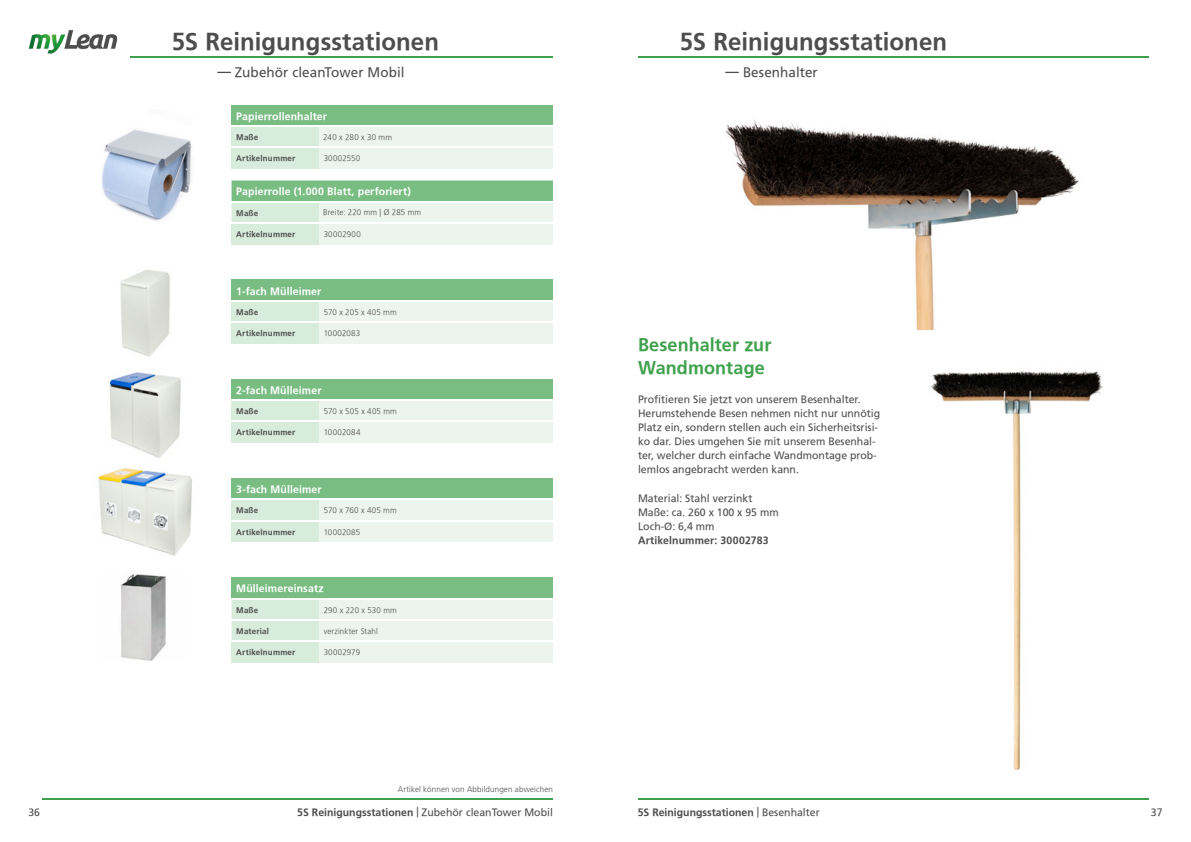
<style>
.page{position:relative;width:1191px;height:842px;background:#fff}
.page>*{position:absolute;margin:0;border:0;box-sizing:border-box;transform-origin:0 0}
.t1{font:700 24px "Frutiger";letter-spacing:.005em;color:#4e4d4d}
.t2{font:700 18px/23px "Frutiger";letter-spacing:.005em;color:#3fa14d}
.t3{font:13.5px "Frutiger";letter-spacing:.005em;color:#4e4d4d}
.t4{font:10.5px/14.2px "Frutiger";color:#4e4d4d}
.t5{font:700 10.5px "Frutiger";letter-spacing:.015em;color:#fff}
.t6{font:700 10.5px "Frutiger";color:#4e4d4d}
.t7{font:300 8px "Frutiger";letter-spacing:.015em;color:#4e4d4d}
.t8{font:700 8px "Frutiger";letter-spacing:.025em;color:#4e4d4d}
.t9{font:300 8px "Frutiger";letter-spacing:.035em;color:#4e4d4d}
.s1{font-weight:700}
.s2{font-weight:400}
</style>
<div class="page">
<hr style="left:43px;top:799px;width:510px;height:1px;background:#3fa14d">
<hr style="left:638px;top:799px;width:510px;height:1px;background:#3fa14d">
<svg style="left:28px;top:30px;width:90px;height:20px"></svg>
<img style="left:29px;top:34px;width:36px;height:20px">
<hr style="left:130px;top:57px;width:423px;height:1px;background:#3fa14d">
<div style="left:231px;top:499px;width:88px;height:22px;background:#d8ecdb"></div>
<div style="left:231px;top:301px;width:88px;height:21px;background:#d8ecdb"></div>
<div style="left:231px;top:400px;width:88px;height:21px;background:#d8ecdb"></div>
<div style="left:319px;top:499px;width:234px;height:22px;background:#ebf5ed"></div>
<div style="left:319px;top:301px;width:234px;height:21px;background:#ebf5ed"></div>
<div style="left:319px;top:400px;width:234px;height:21px;background:#ebf5ed"></div>
<svg style="left:231px;top:127px;width:322px;height:42px;background:#e3f1e6"></svg>
<svg style="left:231px;top:522px;width:322px;height:20px;background:#e5f2e8"></svg>
<svg style="left:231px;top:323px;width:322px;height:20px;background:#e5f2e8"></svg>
<svg style="left:231px;top:600px;width:322px;height:62px;background:#e6f2e8"></svg>
<svg style="left:231px;top:422px;width:322px;height:21px;background:#e5f2e8"></svg>
<div style="left:319px;top:147px;width:234px;height:22px;background:#ebf5ed"></div>
<div style="left:231px;top:478px;width:322px;height:21px;background:#79bd83"></div>
<div style="left:231px;top:280px;width:322px;height:21px;background:#79bd83"></div>
<div style="left:231px;top:577px;width:322px;height:22px;background:#79bd83"></div>
<div style="left:231px;top:379px;width:322px;height:21px;background:#79bd83"></div>
<div style="left:231px;top:105px;width:322px;height:21px;background:#79bd83"></div>
<svg style="left:231px;top:180px;width:322px;height:64px;background:#c3e1c7"></svg>
<img style="left:95px;top:467px;width:97px;height:89px">
<img style="left:120px;top:269px;width:50px;height:88px">
<img style="left:121px;top:574px;width:45px;height:87px">
<img style="left:108px;top:372px;width:73px;height:86px">
<img style="left:102px;top:129px;width:90px;height:92px">
<hr style="left:231px;top:499px;width:322px;height:1px;background:#fff">
<hr style="left:231px;top:300px;width:322px;height:2px;background:#fff">
<hr style="left:231px;top:598px;width:322px;height:1px;background:#fff">
<hr style="left:231px;top:399px;width:322px;height:2px;background:#fff">
<hr style="left:231px;top:125px;width:322px;height:2px;background:#fff">
<hr style="left:231px;top:201px;width:322px;height:1px;background:#fff">
<hr style="left:232px;top:520px;width:321px;height:1px;background:#fff">
<hr style="left:232px;top:619px;width:321px;height:1px;background:#fff">
<hr style="left:232px;top:641px;width:321px;height:1px;background:#fff">
<hr style="left:232px;top:147px;width:321px;height:1px;background:#fff">
<hr style="left:232px;top:222px;width:321px;height:1px;background:#fff">
<hr style="left:638px;top:57px;width:510px;height:1px;background:#3fa14d">
<img style="left:725px;top:120px;width:354px;height:210px">
<img style="left:930px;top:370px;width:173px;height:401px">
<h1 class="t1" style="left:172px;top:28px;width:269px">5S Reinigungsstationen</h1>
<p class="t3" style="left:217px;top:64px;width:189px"><span class="s1">—</span> Zubehör cleanTower Mobil</p>
<p class="t5" style="left:236px;top:110px;width:92px">Papierrollenhalter</p>
<p class="t8" style="left:236px;top:133px;width:23px">Maße</p>
<p class="t8" style="left:236px;top:154px;width:61px">Artikelnummer</p>
<p class="t7" style="left:323px;top:132px;width:70px">240 x 280 x 30 mm</p>
<p class="t7" style="left:324px;top:154px;width:38px">30002550</p>
<p class="t5" style="left:236px;top:186px;width:176px">Papierrolle (1.000 Blatt, perforiert)</p>
<p class="t8" style="left:236px;top:208px;width:23px">Maße</p>
<p class="t8" style="left:236px;top:230px;width:61px">Artikelnummer</p>
<p class="t7" style="left:323px;top:208px;width:99px">Breite: 220 mm | Ø 285 mm</p>
<p class="t9" style="left:324px;top:230px;width:39px">30002900</p>
<p class="t5" style="left:236px;top:285px;width:87px">1-fach Mülleimer</p>
<p class="t8" style="left:236px;top:307px;width:23px">Maße</p>
<p class="t8" style="left:236px;top:329px;width:61px">Artikelnummer</p>
<p class="t7" style="left:324px;top:308px;width:75px">570 x 205 x 405 mm</p>
<p class="t7" style="left:324px;top:329px;width:38px">10002083</p>
<p class="t5" style="left:236px;top:384px;width:87px">2-fach Mülleimer</p>
<p class="t8" style="left:236px;top:407px;width:23px">Maße</p>
<p class="t8" style="left:236px;top:428px;width:61px">Artikelnummer</p>
<p class="t7" style="left:324px;top:407px;width:75px">570 x 505 x 405 mm</p>
<p class="t7" style="left:324px;top:428px;width:38px">10002084</p>
<p class="t5" style="left:236px;top:483px;width:87px">3-fach Mülleimer</p>
<p class="t8" style="left:236px;top:506px;width:23px">Maße</p>
<p class="t8" style="left:236px;top:527px;width:61px">Artikelnummer</p>
<p class="t7" style="left:324px;top:506px;width:75px">570 x 760 x 405 mm</p>
<p class="t7" style="left:324px;top:527px;width:38px">10002085</p>
<p class="t5" style="left:236px;top:582px;width:89px">Mülleimereinsatz</p>
<p class="t8" style="left:236px;top:605px;width:23px">Maße</p>
<p class="t8" style="left:236px;top:626px;width:34px">Material</p>
<p class="t8" style="left:236px;top:648px;width:61px">Artikelnummer</p>
<p class="t7" style="left:324px;top:605px;width:75px">290 x 220 x 530 mm</p>
<p class="t7" style="left:324px;top:627px;width:56px">verzinkter Stahl</p>
<p class="t7" style="left:324px;top:648px;width:38px">30002979</p>
<p class="t7" style="left:398px;top:784px;width:157px">Artikel können von Abbildungen abweichen</p>
<h1 class="t1" style="left:680px;top:28px;width:269px">5S Reinigungsstationen</h1>
<p class="t3" style="left:725px;top:64px;width:94px"><span class="s1">—</span> Besenhalter</p>
<h2 class="t2" style="left:638px;top:333px;width:135px">Besenhalter zur<br>Wandmontage</h2>
<p class="t4" style="left:638px;top:392px;width:244px">Profitieren Sie jetzt von unserem Besenhalter.<br>Herumstehende Besen nehmen nicht nur unnötig Platz ein, sondern stellen auch ein Sicherheitsrisi&shy;ko dar. Dies umgehen Sie mit unserem Besenhal&shy;ter, welcher durch einfache Wandmontage prob&shy;lemlos angebracht werden kann.</p>
<p class="t4" style="left:638px;top:491px;width:142px">Material: Stahl verzinkt<br>Maße: ca. 260 x 100 x 95 mm<br>Loch-Ø: 6,4 mm</p>
<p class="t6" style="left:638px;top:534px;width:132px">Artikelnummer: 30002783</p>
<p class="t4" style="left:28px;top:805px;width:13px">36</p>
<p class="t4" style="left:297px;top:805px;width:257px"><span class="s1">5S Reinigungsstationen</span> | Zubehör cleanTower Mobil</p>
<p class="t4" style="left:1151px;top:805px;width:13px">37</p>
<p class="t6" style="left:638px;top:806px;width:184px">5S Reinigungsstationen <span class="s2">| Besenhalter</span></p>
</div>
